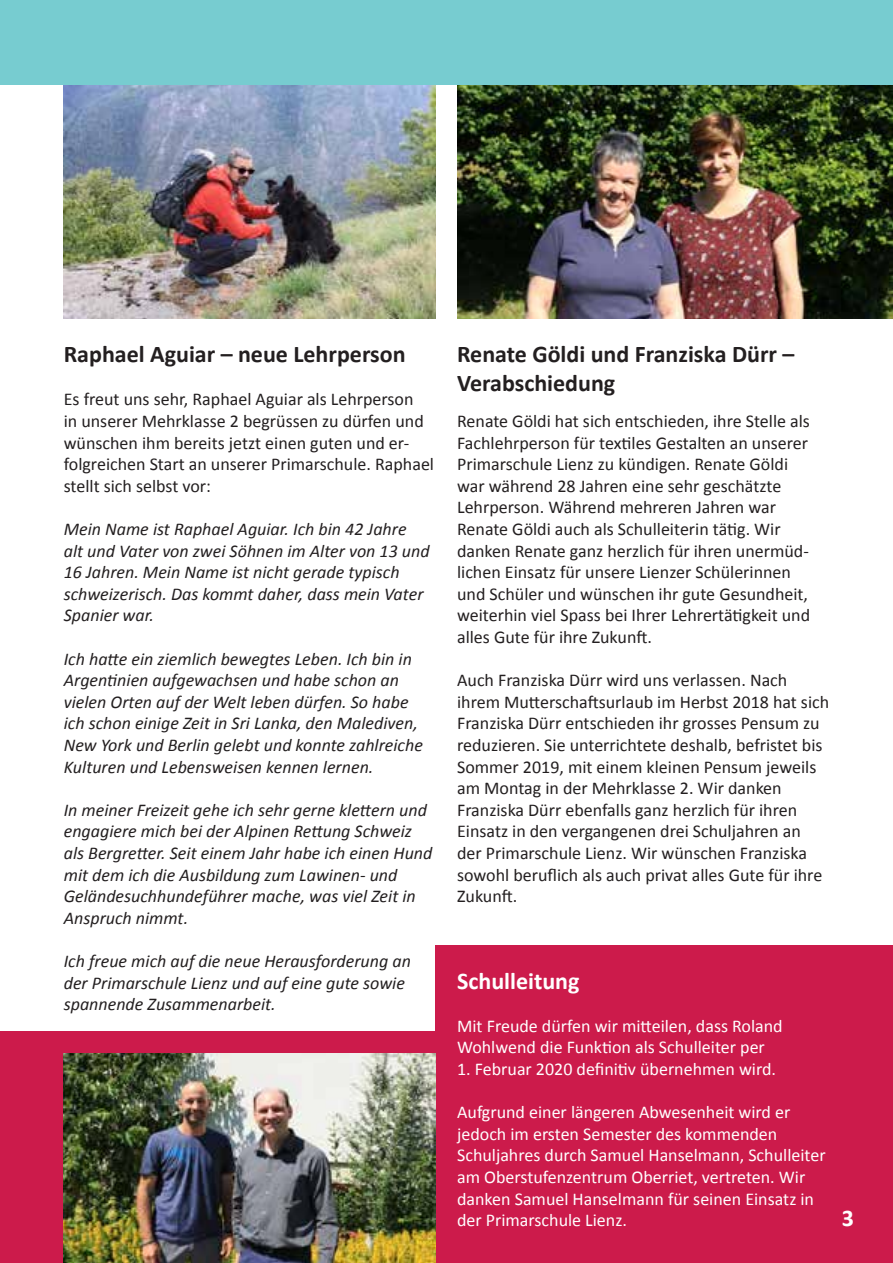
<style>
.page{position:relative;width:893px;height:1263px;background:#fff}
.page>*{position:absolute;margin:0;border:0;box-sizing:border-box;transform-origin:0 0}
.t1{font:700 24px/28.8px "Calibri";color:#231f20}
.t2{font:700 24px "Calibri";color:#fff}
.t3{font:18px/21.6px "Calibri";color:#231f20}
.t4{font:italic 18px/21.6px "Calibri";color:#231f20}
.t5{font:18px/21.6px "Calibri";color:#fff}
</style>
<div class="page">
<div style="left:0;top:1032px;width:458px;height:231px;background:#cc1b4b"></div>
<div style="left:436px;top:945px;width:457px;height:318px;background:#cc1b4b"></div>
<img style="left:457px;top:85px;width:436px;height:234px">
<img style="left:64px;top:85px;width:372px;height:234px">
<div style="left:1px;top:1px;width:892px;height:84px;background:#77ccd0"></div>
<img style="left:64px;top:1053px;width:372px;height:210px">
<h1 class="t1" style="left:64px;top:340px;width:343px">Raphael Aguiar – neue Lehrperson</h1>
<p class="t3" style="left:64px;top:389px;width:372px">Es freut uns sehr, Raphael Aguiar als Lehrperson<br>in unserer Mehrklasse 2 begrüssen zu dürfen und wünschen ihm bereits jetzt einen guten und er&shy;folgreichen Start an unserer Primarschule. Raphael stellt sich selbst vor:</p>
<p class="t4" style="left:64px;top:517px;width:367px">Mein Name ist Raphael Aguiar. Ich bin 42 Jahre alt und Vater von zwei Söhnen im Alter von 13 und 16 Jahren. Mein Name ist nicht gerade typisch schweizerisch. Das kommt daher, dass mein Vater Spanier war.</p>
<p class="t4" style="left:64px;top:647px;width:361px">Ich hatte ein ziemlich bewegtes Leben. Ich bin in Argentinien aufgewachsen und habe schon an vielen Orten auf der Welt leben dürfen. So habe ich schon einige Zeit in Sri Lanka, den Malediven, New York und Berlin gelebt und konnte zahlreiche Kulturen und Lebensweisen kennen lernen.</p>
<p class="t4" style="left:64px;top:798px;width:370px">In meiner Freizeit gehe ich sehr gerne klettern und engagiere mich bei der Alpinen Rettung Schweiz als Bergretter. Seit einem Jahr habe ich einen Hund mit dem ich die Ausbildung zum Lawinen- und Geländesuchhundeführer mache, was viel Zeit in Anspruch nimmt.</p>
<p class="t4" style="left:64px;top:949px;width:349px">Ich freue mich auf die neue Herausforderung an der Primarschule Lienz und auf eine gute sowie spannende Zusammenarbeit.</p>
<h1 class="t1" style="left:457px;top:340px;width:339px">Renate Göldi und Franziska Dürr –<br>Verabschiedung</h1>
<p class="t3" style="left:457px;top:410px;width:354px">Renate Göldi hat sich entschieden, ihre -Stelle als Fachlehrperson für textiles Gestalten an -unserer Primarschule Lienz zu kündigen. Renate Göldi war während 28 Jahren eine sehr geschätzte Lehrperson. Während mehreren Jahren war Renate Göldi auch als Schulleiterin tätig. Wir danken -Renate ganz herzlich für ihren unermüd&shy;lichen -Einsatz für unsere Lienzer Schülerinnen und -Schüler und wünschen ihr gute Gesundheit, weiterhin viel Spass bei Ihrer Lehrertätigkeit und alles Gute für ihre Zukunft.</p>
<p class="t3" style="left:457px;top:669px;width:374px">Auch Franziska Dürr wird uns verlassen. Nach ihrem Mutterschaftsurlaub im Herbst 2018 hat sich Franziska Dürr entschieden ihr grosses Pensum zu reduzieren. Sie unterrichtete deshalb, befristet bis Sommer 2019, mit einem kleinen Pensum jeweils am Montag in der Mehrklasse 2. Wir danken Franziska Dürr ebenfalls ganz herzlich für ihren Einsatz in den vergangenen drei Schuljahren an der Primarschule Lienz. Wir wünschen Franziska sowohl beruflich als auch privat alles Gute für ihre Zukunft.</p>
<h1 class="t2" style="left:457px;top:965px;width:124px">Schulleitung</h1>
<p class="t5" style="left:457px;top:1015px;width:327px">Mit Freude dürfen wir mitteilen, dass Roland<br>Wohlwend die Funktion als Schulleiter per</p>
<p class="t5" style="left:457px;top:1058px;width:320px">1. Februar 2020 definitiv übernehmen wird.</p>
<p class="t5" style="left:457px;top:1101px;width:370px">Aufgrund einer längeren Abwesenheit wird er jedoch im ersten Semester des kommenden Schuljahres durch Samuel Hanselmann, Schulleiter am Oberstufenzentrum Oberriet, vertreten. Wir danken Samuel Hanselmann für seinen Einsatz in der Primarschule Lienz.</p>
<h1 class="t2" style="left:842px;top:1203px;width:14px">3</h1>
</div>
